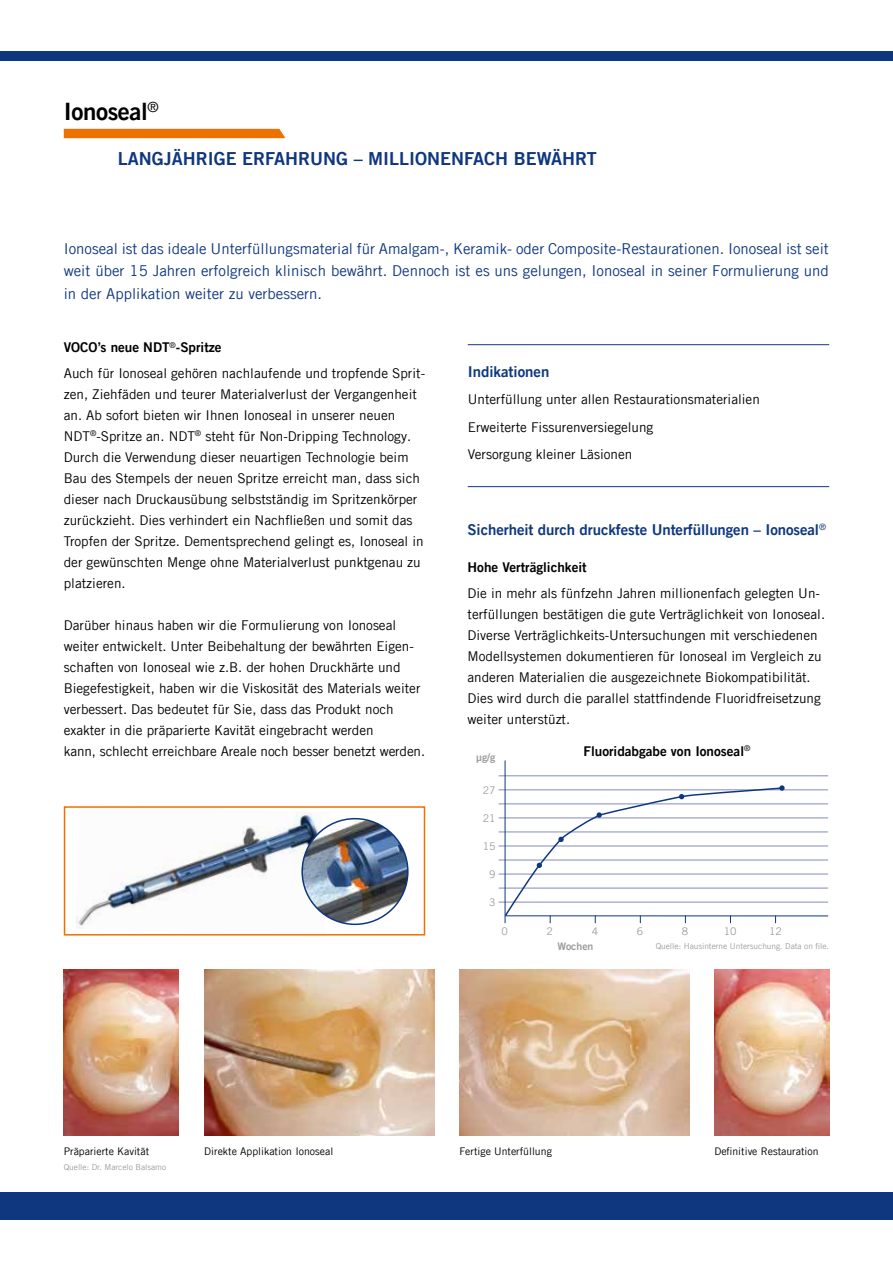
<style>
.page{position:relative;width:893px;height:1263px;background:#fff}
.page>*{position:absolute;margin:0;border:0;box-sizing:border-box;transform-origin:0 0}
.t1{font:24px "Trade Gothic LT Com Bd 2";color:#000}
.t2{font:18px "Trade Gothic LT Com Bd 2";color:#0f377f}
.t3{font:15px/22.5px "Trade Gothic LT Com";color:#0f377f;text-align:justify}
.t4{font:15px "Trade Gothic LT Com Bd 2";letter-spacing:-.005em;color:#0f377f}
.t5{font:13.5px/21px "Trade Gothic LT Com";color:#000}
.t6{font:13.5px "Trade Gothic LT Com Bd 2";color:#000}
.t7{font:10.5px "Trade Gothic LT Com";color:#000}
.t8{font:10.5px "Trade Gothic LT Com";color:#9c9d9d}
.t9{font:10.5px "Trade Gothic LT Com Bd 2";color:#9c9d9d}
.t10{font:8.25px "Trade Gothic LT Com";color:#9c9d9d}
</style>
<div class="page">
<div style="left:0;top:1192px;width:893px;height:28px;background:#0f377f"></div>
<img style="left:75px;top:812px;width:254px;height:124px">
<div style="left:64px;top:806px;width:361px;height:129px;border:2px solid #ee7100"></div>
<img style="left:302px;top:819px;width:106px;height:105px;border-radius:53px">
<div style="left:301px;top:818px;width:108px;height:107px;border:2px solid #0f377f;border-radius:50%"></div>
<hr style="left:468px;top:344px;width:361px;height:1px;background:#0f377f">
<hr style="left:468px;top:486px;width:361px;height:1px;background:#0f377f">
<hr style="left:499px;top:775px;width:329px;height:1px;background:#848bbc">
<hr style="left:499px;top:789px;width:329px;height:1px;background:#848bbc">
<hr style="left:499px;top:804px;width:329px;height:1px;background:#848bbc">
<hr style="left:499px;top:818px;width:329px;height:1px;background:#848bbc">
<hr style="left:499px;top:832px;width:329px;height:1px;background:#848bbc">
<hr style="left:499px;top:846px;width:329px;height:1px;background:#848bbc">
<hr style="left:499px;top:860px;width:329px;height:1px;background:#848bbc">
<hr style="left:499px;top:874px;width:329px;height:1px;background:#848bbc">
<hr style="left:499px;top:888px;width:329px;height:1px;background:#848bbc">
<hr style="left:499px;top:902px;width:329px;height:1px;background:#848bbc">
<hr style="left:505px;top:760px;width:1px;height:163px;background:#0f377f">
<hr style="left:505px;top:915px;width:323px;height:1px;background:#0f377f">
<svg style="left:503px;top:785px;width:283px;height:138px"></svg>
<div style="left:0;top:51px;width:893px;height:10px;background:#0f377f"></div>
<div style="left:64px;top:129px;width:221px;height:9px;background:#ee7100"></div>
<img style="left:64px;top:969px;width:115px;height:166px">
<img style="left:205px;top:969px;width:229px;height:166px">
<img style="left:459px;top:969px;width:230px;height:166px">
<img style="left:714px;top:969px;width:115px;height:166px">
<h1 class="t1" style="left:64px;top:97px;width:96px">Ionoseal<sup>®</sup></h1>
<h2 class="t2" style="left:64px;top:147px;width:33px">L</h2>
<h2 class="t2" style="left:128px;top:147px;width:466px">angjäh rige Erfah runG – Mi llionenfach bewäh rt</h2>
<p class="t3" style="left:64px;top:237px;width:767px">Ionoseal ist das ideale Unterfüllungsmaterial für Amalgam-, Keramik- oder Composite-Restaurationen. Ionoseal ist seit weit über 15 Jahren erfolgreich klinisch bewährt. Dennoch ist es uns gelungen, Ionoseal in seiner Formulierung und in der Applikation weiter zu verbessern.</p>
<p class="t6" style="left:64px;top:339px;width:10px">VOCO</p>
<p class="t6" style="left:98px;top:339px;width:126px">’s neue N DT<sup>®</sup>-Spritze</p>
<p class="t5" style="left:64px;top:362px;width:363px">Auch für Ionoseal gehören nachlaufende und tropfende Sprit&shy;zen, Ziehfäden und teurer Materialverlust der Vergangenheit an. Ab sofort bieten wir Ihnen Ionoseal in unserer neuen NDT<sup>®</sup>-Spritze an. NDT<sup>®</sup> steht für Non-Dripping Technology.<br>Durch die Verwendung dieser neuartigen Technologie beim Bau des Stempels der neuen Spritze erreicht man, dass sich dieser nach Druckausübung selbstständig im Spritzenkörper zurückzieht. Dies verhindert ein Nachfließen und somit das Tropfen der Spritze. Dementsprechend gelingt es, Ionoseal in der gewünschten Menge ohne Materialverlust punktgenau zu platzieren.</p>
<p class="t5" style="left:64px;top:614px;width:363px">Darüber hinaus haben wir die Formulierung von Ionoseal weiter entwickelt. Unter Beibehaltung der bewährten Eigen&shy;schaften von Ionoseal wie z.B. der hohen Druckhärte und Biegefestigkeit, haben wir die Viskosität des Materials weiter verbessert. Das bedeutet für Sie, dass das Produkt noch exakter in die präparierte Kavität eingebracht werden<br>kann, schlecht erreichbare Areale noch besser benetzt werden.</p>
<p class="t4" style="left:468px;top:362px;width:83px">Indikationen</p>
<p class="t5" style="left:468px;top:385px;width:294px;line-height:27.5px">Unterfüllung unter allen Restaurationsmaterialien<br>Erweiterte Fissurenversiegelung<br>Versorgung kleiner Läsionen</p>
<p class="t4" style="left:468px;top:520px;width:360px">Sicherheit durch druckfeste U nterfüllungen – Ionoseal<sup>®</sup></p>
<p class="t6" style="left:468px;top:559px;width:121px">Hohe Verträglichkeit</p>
<p class="t5" style="left:468px;top:582px;width:359px">Die in mehr als fünfzehn Jahren millionenfach gelegten Un&shy;terfüllungen bestätigen die gute Verträglichkeit von Ionoseal.<br>Diverse Verträglichkeits-Untersuchungen mit verschiedenen Modellsystemen dokumentieren für Ionoseal im Vergleich zu anderen Materialien die ausgezeichnete Biokompatibilität.<br>Dies wird durch die parallel stattfindende Fluoridfreisetzung weiter unterstüzt.</p>
<p class="t9" style="left:476px;top:750px;width:21px">µg/g</p>
<p class="t8" style="left:483px;top:783px;width:14px">27</p>
<p class="t8" style="left:483px;top:811px;width:14px">21</p>
<p class="t8" style="left:483px;top:840px;width:14px">15</p>
<p class="t8" style="left:489px;top:868px;width:8px">9</p>
<p class="t8" style="left:489px;top:896px;width:8px">3</p>
<p class="t6" style="left:584px;top:742px;width:168px">Fluoridabgabe von Ionoseal<sup>®</sup></p>
<p class="t8" style="left:502px;top:925px;width:8px">0</p>
<p class="t8" style="left:547px;top:925px;width:8px">2</p>
<p class="t8" style="left:592px;top:925px;width:8px">4</p>
<p class="t8" style="left:637px;top:925px;width:8px">6</p>
<p class="t8" style="left:682px;top:925px;width:8px">8</p>
<p class="t8" style="left:724px;top:925px;width:14px">10</p>
<p class="t8" style="left:769px;top:925px;width:14px">12</p>
<p class="t9" style="left:558px;top:939px;width:37px">Wochen</p>
<p class="t10" style="left:656px;top:941px;width:175px">Quelle: Hausinterne Untersuchung. Data on file.</p>
<p class="t7" style="left:64px;top:1144px;width:87px">Präparierte Kavität</p>
<p class="t7" style="left:204px;top:1144px;width:130px">Direkte Applikation Ionoseal</p>
<p class="t7" style="left:459px;top:1144px;width:94px">Fertige Unterfüllung</p>
<p class="t7" style="left:714px;top:1144px;width:106px">Definitive Restauration</p>
<p class="t10" style="left:64px;top:1162px;width:104px">Quelle: Dr. Marcelo Balsamo</p>
</div>
